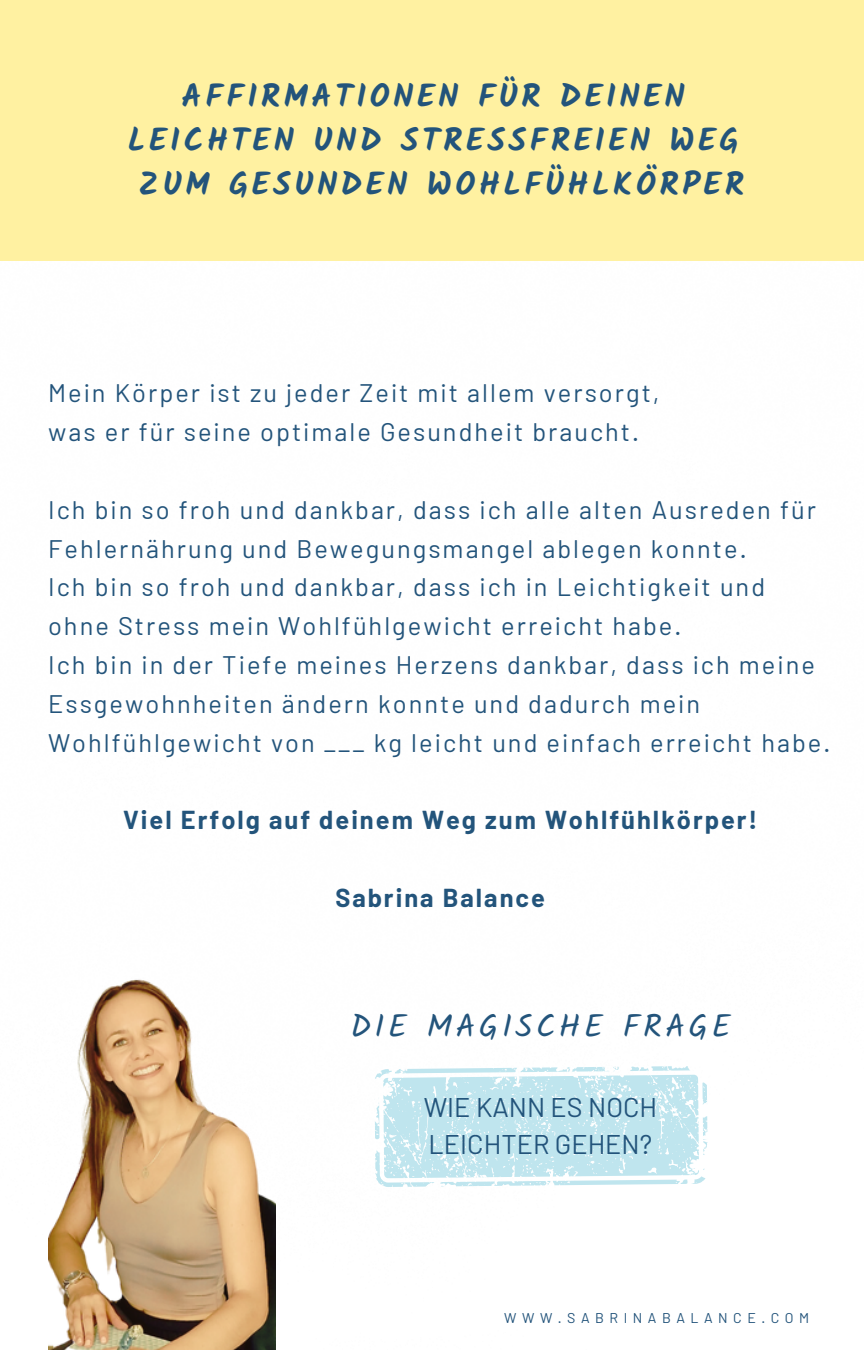
<style>
.page{position:relative;width:864px;height:1350px;background:#fff}
.page>*{position:absolute;margin:0;border:0;box-sizing:border-box;transform-origin:0 0}
.t1{font:700 32.18px "Kalam";letter-spacing:.11em;color:#23547b}
.t2{font:32.18px "Kalam";letter-spacing:.11em;color:#23547b}
.t3{font:27px "Barlow";color:#23547b}
.t4{font:25.43px/38.7px "Barlow";letter-spacing:.08em;color:#23547b}
.t5{font:700 25.43px "Barlow";letter-spacing:.08em;color:#23547b}
.t6{font:14.17px "Barlow";letter-spacing:.39em;color:#23547b}
</style>
<div class="page">
<div style="left:0;top:0;width:864px;height:260px;background:#fff1a1"></div>
<img style="left:48px;top:979px;width:228px;height:371px">
<svg style="left:375px;top:1066px;width:333px;height:121px"></svg>
<p class="t1" style="left:182px;top:77px;width:505px">AFFIRMATIONEN FÜR DEINEN</p>
<p class="t1" style="left:128px;top:121px;width:612px">LEICHTEN UND STRESSFREIEN WEG</p>
<p class="t1" style="left:138px;top:165px;width:607px">ZUM GESUNDEN WOHLFÜHLKÖRPER</p>
<p class="t4" style="left:48px;top:373px;width:613px">Mein Körper ist zu jeder Zeit mit allem versorgt,</p>
<p class="t4" style="left:48px;top:412px;width:593px">was er für seine optimale Gesundheit braucht.</p>
<p class="t4" style="left:48px;top:489px;width:769px">Ich bin so froh und dankbar, dass ich alle alten Ausreden für<br>Fehlernährung und Bewegungsmangel ablegen konnte.</p>
<p class="t4" style="left:48px;top:567px;width:719px">Ich bin so froh und dankbar, dass ich in Leichtigkeit und ohne Stress mein Wohlfühlgewicht erreicht habe.</p>
<p class="t4" style="left:48px;top:645px;width:784px">Ich bin in der Tiefe meines Herzens dankbar, dass ich meine<br>Essgewohnheiten ändern konnte und dadurch mein<br>Wohlfühlgewicht von ___ kg leicht und einfach erreicht habe.</p>
<p class="t5" style="left:123px;top:804px;width:636px">Viel Erfolg auf deinem Weg zum Wohlfühlkörper!</p>
<p class="t5" style="left:335px;top:881px;width:211px">Sabrina Balance</p>
<p class="t2" style="left:350px;top:1007px;width:382px">DIE MAGISCHE FRAGE</p>
<p class="t3" style="left:424px;top:1090px;width:235px">WIE KANN ES NOCH</p>
<p class="t3" style="left:429px;top:1127px;width:225px">LEICHTER GEHEN?</p>
<p class="t6" style="left:504px;top:1309px;width:307px">WWW.SABRINABALANCE.COM</p>
</div>
